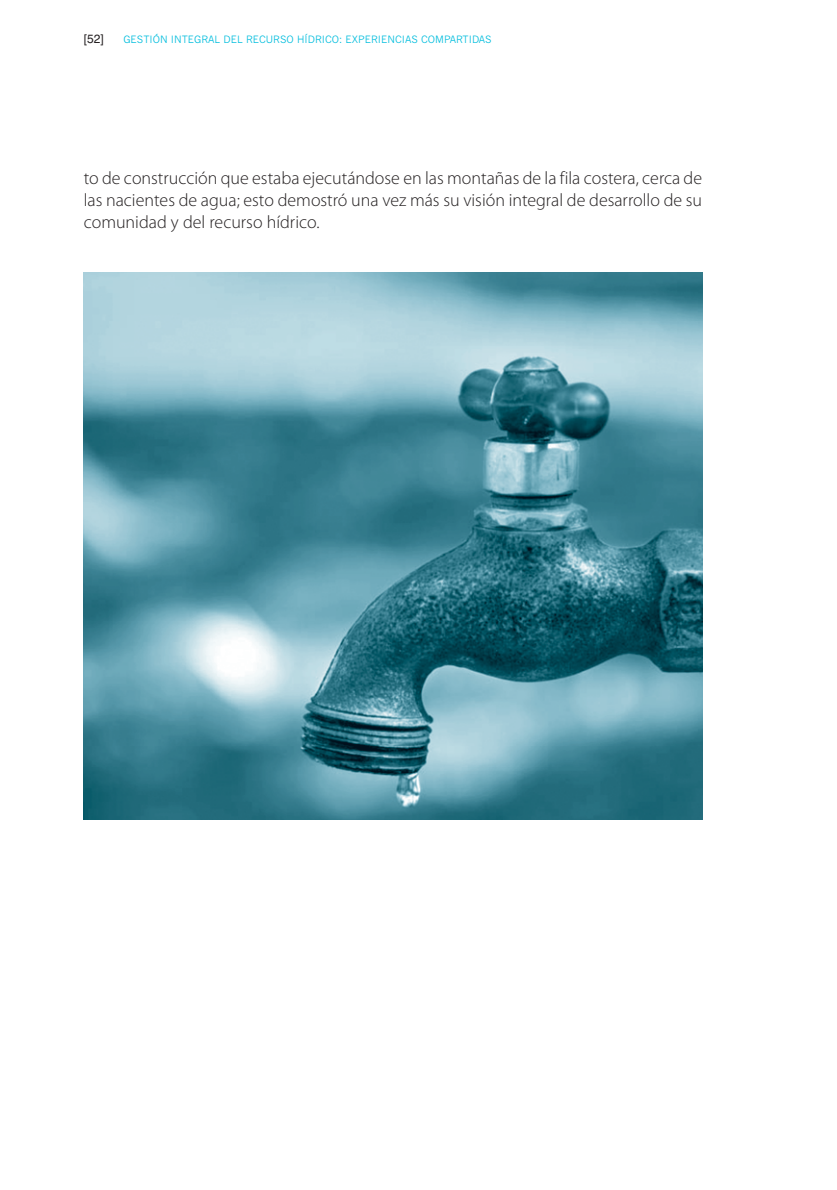
<style>
.page{position:relative;width:837px;height:1190px;background:#fff}
.page>*{position:absolute;margin:0;border:0;box-sizing:border-box;transform-origin:0 0}
.t1{font:300 18px/22px "Myriad Pro";color:#231f20;text-align:justify}
.t2{font:12px "Helvetica";color:#231f20}
.t3{font:10px "News Gothic";color:#00bddd}
</style>
<div class="page">
<img style="left:84px;top:272px;width:618px;height:547px">
<p class="t2" style="left:84px;top:35px;width:22px">[52]</p>
<p class="t3" style="left:123px;top:34px;width:369px">GESTIÓN INTEGRAL DEL RECURSO HÍDRICO: EXPERIENCIAS COMPARTIDAS</p>
<p class="t1" style="left:84px;top:168px;width:620px">to de construcción que estaba ejecutándose en las montañas de la fila costera, cerca de las nacientes de agua; esto demostró una vez más su visión integral de desarrollo de su comunidad y del recurso hídrico.</p>
</div>
